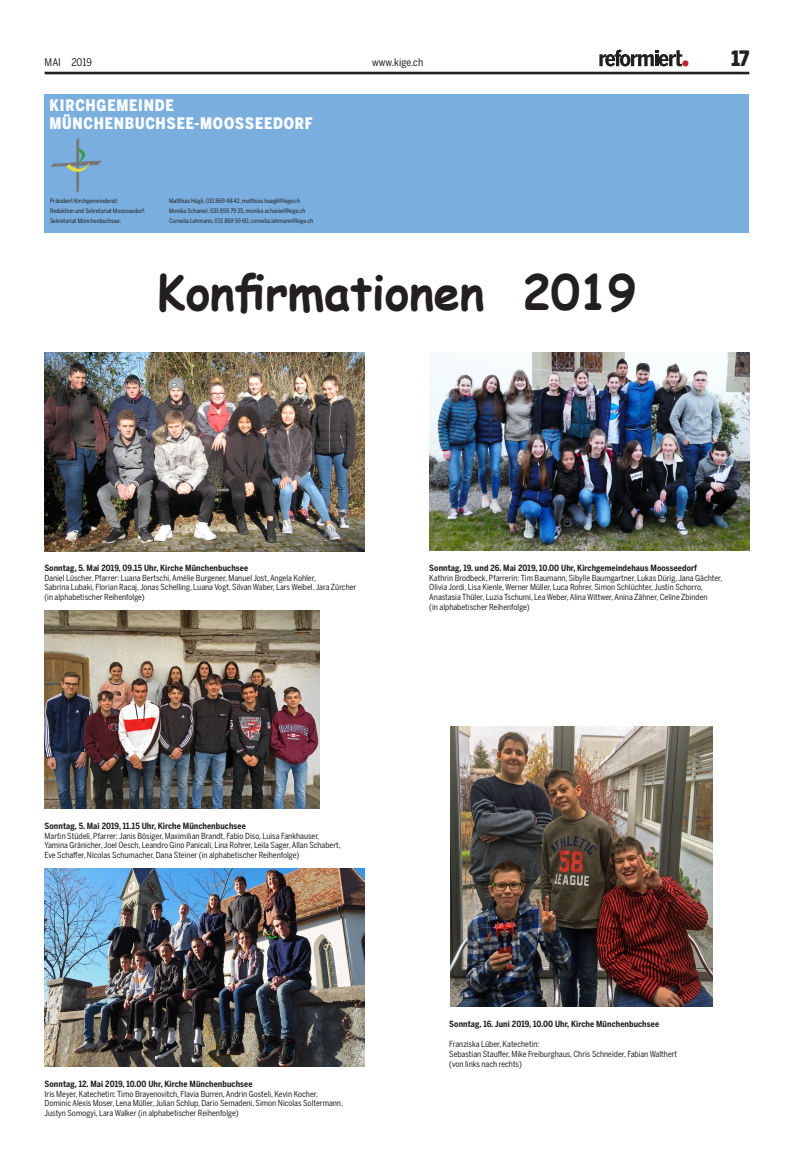
<style>
.page{position:relative;width:794px;height:1166px;background:#fff}
.page>*{position:absolute;margin:0;border:0;box-sizing:border-box;transform-origin:0 0}
.Titel_1_48_46{font:700 47.86px "Comic Sans MS";letter-spacing:-.005em;color:#231f20}
.t1{font:900 21px "Benton Sans Cond";color:#231f20}
.Name_Kirchgemeinde_1{font:900 15.75px "Benton Sans Cond";letter-spacing:.05em;color:#fff}
.t2{font:10.5px "Benton Sans Cond";color:#231f20}
.Zwischentitel_schwar{font:700 8.58px "Benton Sans Cond";letter-spacing:.01em;color:#231f20}
.Zwischentitel_schwar-2{font:8.31px "Benton Sans Cond";color:#231f20}
.Grundschrift_Veranst{font:6.12px "Benton Sans Cond";color:#231f20}
</style>
<div class="page">
<hr style="left:45px;top:72px;width:704px;height:2px;background:#231f20">
<svg style="left:599px;top:50px;width:89px;height:16px"></svg>
<div style="left:45px;top:94px;width:704px;height:139px;background:#79aede"></div>
<svg style="left:51px;top:138px;width:51px;height:54px"></svg>
<img style="left:45px;top:352px;width:320px;height:199px">
<img style="left:45px;top:610px;width:274px;height:199px">
<img style="left:450px;top:726px;width:262px;height:280px">
<img style="left:429px;top:352px;width:320px;height:198px">
<img style="left:45px;top:868px;width:320px;height:198px">
<p class="t2" style="left:45px;top:56px;width:49px">MAI 2019</p>
<p class="t2" style="left:372px;top:56px;width:53px">www.kige.ch</p>
<h2 class="t1" style="left:731px;top:46px;width:19px">17</h2>
<p class="Name_Kirchgemeinde_1" style="left:49px;top:96px;width:126px">KIRCHGEMEINDE</p>
<p class="Name_Kirchgemeinde_1" style="left:49px;top:114px;width:265px">MÜNCHENBUCHSEE-MOOSSEEDORF</p>
<p class="Grundschrift_Veranst" style="left:50px;top:198px;width:69px">Präsident Kirchgemeinderat:</p>
<p class="Grundschrift_Veranst" style="left:169px;top:198px;width:132px">Matthias Hügli, 031 869 48 42, matthias huegli@kige.ch</p>
<p class="Grundschrift_Veranst" style="left:50px;top:208px;width:97px">Redaktion und Sekretariat Moosseedorf:</p>
<p class="Grundschrift_Veranst" style="left:169px;top:208px;width:138px">Monika Schaniel, 031 859 79 35, monika.schaniel@kige.ch</p>
<p class="Grundschrift_Veranst" style="left:50px;top:217px;width:73px">Sekretariat Münchenbuchsee:</p>
<p class="Grundschrift_Veranst" style="left:169px;top:217px;width:146px">Cornelia Lehmann, 031 869 59 60, cornelia.lehmann@kige.ch</p>
<p class="Titel_1_48_46" style="left:157px;top:257px;width:481px">Konfirmationen 2019</p>
<p class="Zwischentitel_schwar" style="left:44px;top:562px;width:205px">Sonntag, 5. Mai 2019, 09.15 Uhr, Kirche Münchenbuchsee</p>
<p class="Zwischentitel_schwar-2" style="left:44px;top:573px;width:273px">Daniel Lüscher, Pfarrer: Luana Bertschi, Amélie Burgener, Manuel Jost, Angela Kohler,</p>
<p class="Zwischentitel_schwar-2" style="left:44px;top:582px;width:313px">Sabrina Lubaki, Florian Racaj, Jonas Schelling, Luana Vogt, Silvan Waber, Lars Weibel, Jara Zürcher</p>
<p class="Zwischentitel_schwar-2" style="left:44px;top:592px;width:102px">(in alphabetischer Reihenfolge)</p>
<p class="Zwischentitel_schwar" style="left:429px;top:562px;width:269px">Sonntag, 19. und 26. Mai 2019, 10.00 Uhr, Kirchgemeindehaus Moosseedorf</p>
<p class="Zwischentitel_schwar-2" style="left:429px;top:573px;width:294px">Kathrin Brodbeck, Pfarrerin: Tim Baumann, Sibylle Baumgartner, Lukas Dürig, Jana Gächter,</p>
<p class="Zwischentitel_schwar-2" style="left:429px;top:582px;width:275px">Olivia Jordi, Lisa Kienle, Werner Müller, Luca Rohrer, Simon Schlüchter, Justin Schorro,</p>
<p class="Zwischentitel_schwar-2" style="left:429px;top:592px;width:280px">Anastasia Thüler, Luzia Tschumi, Lea Weber, Alina Wittwer, Anina Zähner, Celine Zbinden</p>
<p class="Zwischentitel_schwar-2" style="left:429px;top:602px;width:102px">(in alphabetischer Reihenfolge)</p>
<p class="Zwischentitel_schwar" style="left:45px;top:820px;width:203px">Sonntag, 5. Mai 2019, 11.15 Uhr, Kirche Münchenbuchsee</p>
<p class="Zwischentitel_schwar-2" style="left:45px;top:831px;width:276px">Martin Stüdeli, Pfarrer: Janis Bösiger, Maximilian Brandt, Fabio Diso, Luisa Fankhauser,</p>
<p class="Zwischentitel_schwar-2" style="left:45px;top:840px;width:298px">Yamina Gränicher, Joel Oesch, Leandro Gino Panicali, Lina Rohrer, Leila Sager, Allan Schabert,</p>
<p class="Zwischentitel_schwar-2" style="left:45px;top:850px;width:256px">Eve Schaffer, Nicolas Schumacher, Dana Steiner (in alphabetischer Reihenfolge)</p>
<p class="Zwischentitel_schwar" style="left:45px;top:1078px;width:209px">Sonntag, 12. Mai 2019, 10.00 Uhr, Kirche Münchenbuchsee</p>
<p class="Zwischentitel_schwar-2" style="left:45px;top:1088px;width:275px">Iris Meyer, Katechetin: Timo Brayenovitch, Flavia Burren, Andrin Gosteli, Kevin Kocher,</p>
<p class="Zwischentitel_schwar-2" style="left:45px;top:1098px;width:300px">Dominic Alexis Moser, Lena Müller, Julian Schlup, Dario Semadeni, Simon Nicolas Soltermann,</p>
<p class="Zwischentitel_schwar-2" style="left:45px;top:1108px;width:195px">Justyn Somogyi, Lara Walker (in alphabetischer Reihenfolge)</p>
<p class="Zwischentitel_schwar" style="left:449px;top:1019px;width:211px">Sonntag, 16. Juni 2019, 10.00 Uhr, Kirche Münchenbuchsee</p>
<p class="Zwischentitel_schwar-2" style="left:449px;top:1039px;width:92px">Franziska Lüber, Katechetin:</p>
<p class="Zwischentitel_schwar-2" style="left:449px;top:1049px;width:229px">Sebastian Stauffer, Mike Freiburghaus, Chris Schneider, Fabian Walthert</p>
<p class="Zwischentitel_schwar-2" style="left:449px;top:1059px;width:74px">(von links nach rechts)</p>
</div>
